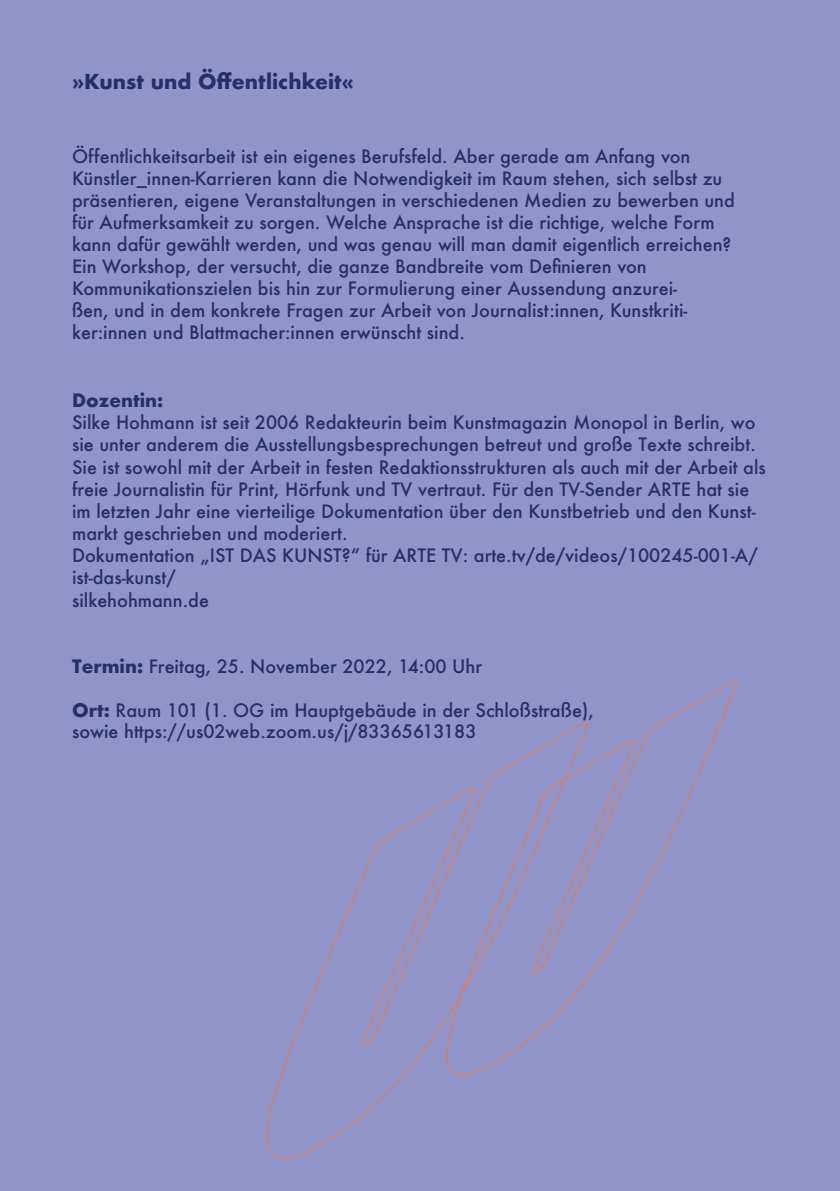
<style>
.page{position:relative;width:840px;height:1191px;background:#fff}
.page>*{position:absolute;margin:0;border:0;box-sizing:border-box;transform-origin:0 0}
.t1{font:700 20px "Futura";color:#24306a}
.t2{font:500 18px/22px "Futura";color:#24306a}
.t3{font:700 18px "Futura";color:#24306a}
.s1{font-weight:700}
</style>
<div class="page">
<div style="left:0;top:0;width:839px;height:1191px;background:#9194c9"></div>
<svg style="left:266px;top:803px;width:199px;height:355px"></svg>
<svg style="left:445px;top:680px;width:291px;height:395px"></svg>
<svg style="left:459px;top:778px;width:107px;height:220px"></svg>
<p class="t1" style="left:72px;top:67px;width:283px">»Kunst und Öffentlichkeit«</p>
<p class="t2" style="left:72px;top:145px;width:664px">Öffentlichkeitsarbeit ist ein eigenes Berufsfeld. Aber gerade am Anfang von Künstler_innen-Karrieren kann die Notwendigkeit im Raum stehen, sich selbst zu präsentieren, eigene Veranstaltungen in verschiedenen Medien zu bewerben und für Aufmerksamkeit zu sorgen. Welche Ansprache ist die richtige, welche Form kann dafür gewählt werden, und was genau will man damit eigentlich erreichen?<br>Ein Workshop, der versucht, die ganze Bandbreite vom Defi nieren von Kommunikationszielen bis hin zur Formulierung einer Aussendung anzurei-<br>ßen, und in dem konkrete Fragen zur Arbeit von Journalist:innen, Kunstkriti&shy;ker:innen und Blattmacher:innen erwünscht sind.</p>
<p class="t3" style="left:72px;top:387px;width:93px">Dozentin:</p>
<p class="t2" style="left:72px;top:411px;width:695px">Silke Hohmann ist seit 2006 Redakteurin beim Kunstmagazin Monopol in Berlin, wo sie unter anderem die Ausstellungsbesprechungen betreut und große Texte schreibt.<br>Sie ist sowohl mit der Arbeit in festen Redaktionsstrukturen als auch mit der Arbeit als freie Journalistin für Print, Hörfunk und TV vertraut. Für den TV-Sender ARTE hat sie im letzten Jahr eine vierteilige Dokumentation über den Kunstbetrieb und den Kunst&shy;markt geschrieben und moderiert.<br>Dokumentation „IST DAS KUNST?“ für ARTE TV: arte.tv/de/videos/100245-001-A/ ist-das-kunst/<br>silkehohmann.de</p>
<p class="t2" style="left:72px;top:655px;width:411px"><span class="s1">Termin:</span> Freitag, 25. November 2022, 14:00 Uhr</p>
<p class="t2" style="left:72px;top:699px;width:523px;line-height:21.4px"><span class="s1">Ort:</span> Raum 101 (1. OG im Hauptgebäude in der Schloßstraße), sowie https://us02web.zoom.us/j/83365613183</p>
</div>
